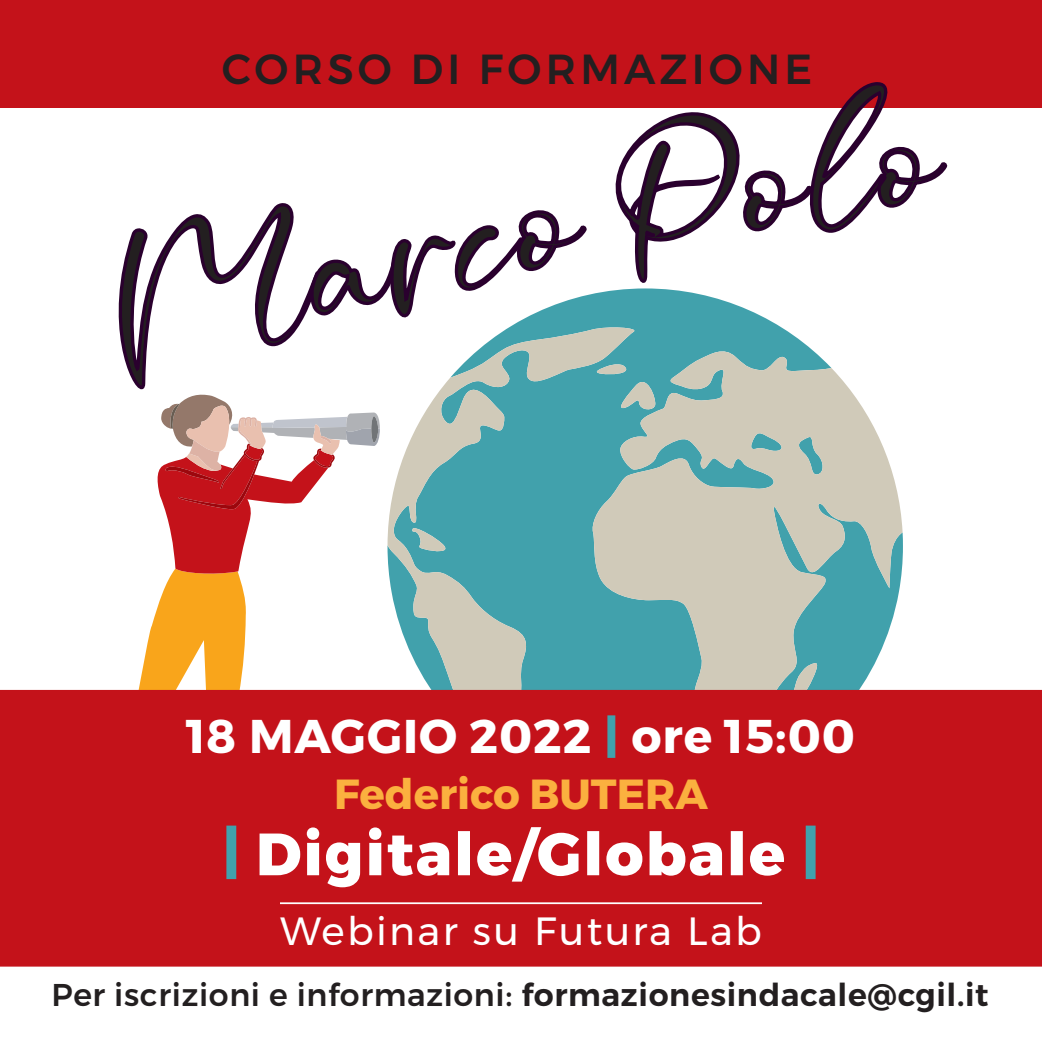
<style>
.page{position:relative;width:1042px;height:1042px;background:#fff}
.page>*{position:absolute;margin:0;border:0;box-sizing:border-box;transform-origin:0 0}
.t1{font:303.62px "Hillary Summer";color:#231f20;scale:1.05 1}
.t2{font:800 59.5px "Montserrat";letter-spacing:.035em;color:#fff}
.t3{font:700 47.25px "Montserrat";letter-spacing:.02em;color:#fff}
.t4{font:500 42px "Montserrat";letter-spacing:.1em;color:#231f20}
.t5{font:700 42px "Montserrat";color:#fbb03f}
.t6{font:39.38px "Montserrat";letter-spacing:.06em;color:#fff}
.t7{font:500 31.5px "Montserrat";letter-spacing:.02em;color:#231f20}
.s1{font-weight:900;color:#41a1ac}
.s2{font-weight:600}
</style>
<div class="page">
<div style="left:0;top:0;width:1042px;height:107px;background:#c4121a"></div>
<svg style="left:438px;top:338px;width:202px;height:352px;background:#65acb1"></svg>
<svg style="left:591px;top:346px;width:311px;height:344px;background:#a3bfb9"></svg>
<svg style="left:137px;top:393px;width:325px;height:297px"></svg>
<svg style="left:118px;top:203px;width:219px;height:192px"></svg>
<svg style="left:301px;top:82px;width:653px;height:256px"></svg>
<div style="left:0;top:690px;width:1042px;height:276px;background:#c4121a"></div>
<hr style="left:280px;top:902px;width:482px;height:2px;background:#fff">
<h3 class="t4" style="left:222px;top:45px;width:592px">CORSO DI FORMAZIONE</h3>
<h1 class="t1" style="left:84px;top:117px;width:788px;rotate:-10deg">MarcoPolo</h1>
<h3 class="t3" style="left:187px;top:698px;width:670px">18 MAGGIO 2022 <span class="s1">|</span> ore 15:00</h3>
<h3 class="t5" style="left:334px;top:760px;width:375px">Federico BUTERA</h3>
<h2 class="t2" style="left:222px;top:806px;width:600px"><span class="s1">|</span> Digitale/Globale <span class="s1">|</span></h2>
<p class="t6" style="left:280px;top:901px;width:483px">Webinar su Futura Lab</p>
<p class="t7" style="left:51px;top:977px;width:939px">Per iscrizioni e informazioni: <span class="s2">formazionesindacale@cgil.it</span></p>
</div>
